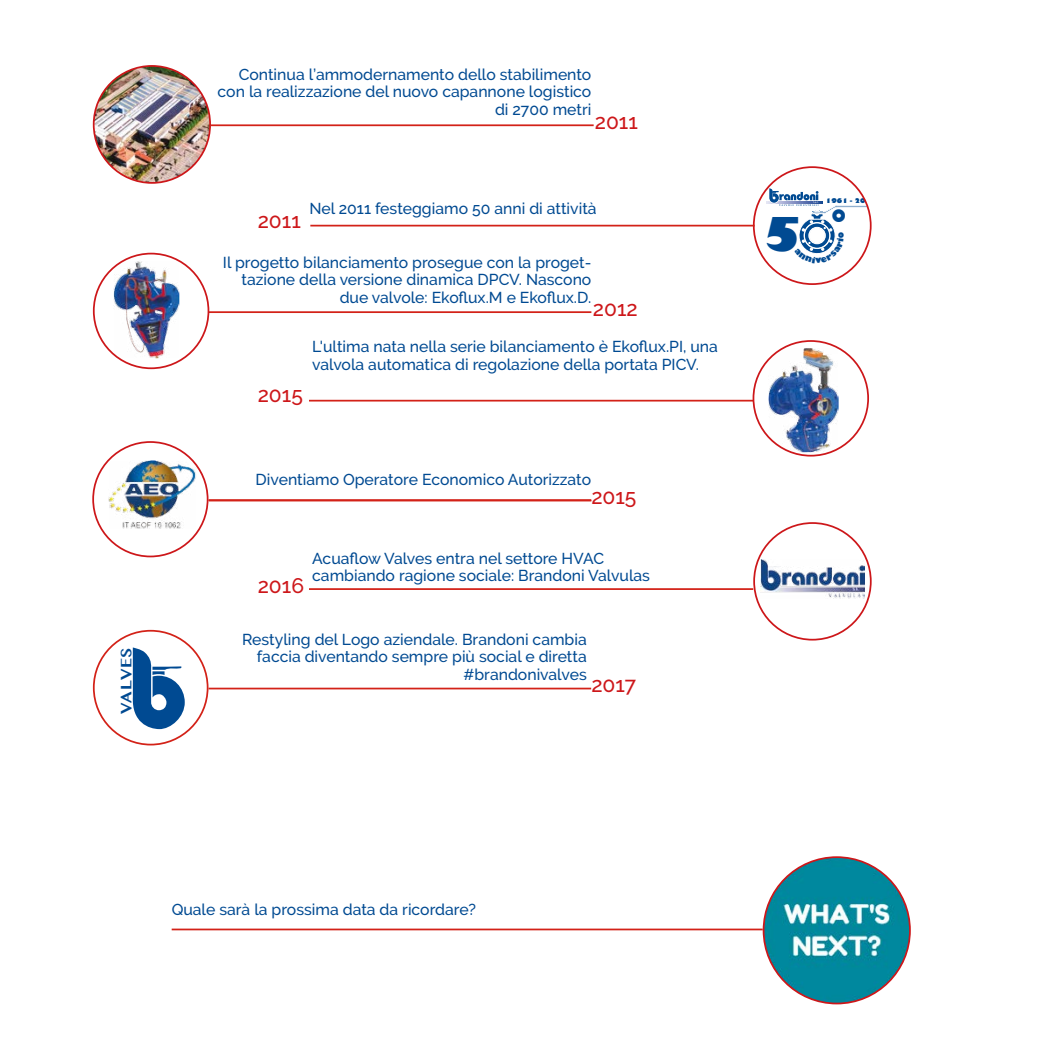
<style>
.page{position:relative;width:1042px;height:1042px;background:#fff}
.page>*{position:absolute;margin:0;border:0;box-sizing:border-box;transform-origin:0 0}
.t1{font:800 45.32px "Gill Sans";color:#004a92}
.t2{font:500 21px "Raleway";color:#cd171a}
.t3{font:500 15.75px/17.5px "Raleway";color:#004a92;text-align:right}
.t4{font:700 15.05px "Lao MN";color:#004a92}
.t5{font:800 6.48px "Gill Sans";color:#004a92}
</style>
<div class="page">
<hr style="left:767px;top:201px;width:55px;height:2px;background:#e2e3f2">
<img style="left:94px;top:66px;width:116px;height:117px;border-radius:58px">
<div style="left:93px;top:65px;width:118px;height:119px;border:2px solid #cd171a;border-radius:50%"></div>
<hr style="left:211px;top:124px;width:383px;height:2px;background:#d32218">
<hr style="left:310px;top:225px;width:444px;height:1px;background:#d32218">
<hr style="left:209px;top:311px;width:382px;height:2px;background:#d32218">
<hr style="left:309px;top:400px;width:444px;height:1px;background:#d32218">
<img style="left:113px;top:260px;width:66px;height:98px">
<div style="left:93px;top:253px;width:116px;height:116px;border:2px solid #cd171a;border-radius:50%"></div>
<img style="left:768px;top:348px;width:70px;height:104px">
<div style="left:752px;top:340px;width:117px;height:116px;border:2px solid #cd171a;border-radius:50%"></div>
<hr style="left:208px;top:499px;width:383px;height:2px;background:#d32218">
<img style="left:108px;top:460px;width:89px;height:69px">
<div style="left:92px;top:441px;width:116px;height:116px;border:2px solid #cd171a;border-radius:50%"></div>
<img style="left:761px;top:560px;width:103px;height:38px">
<div style="left:753px;top:522px;width:118px;height:118px;border:2px solid #cd171a;border-radius:50%"></div>
<svg style="left:132px;top:647px;width:53px;height:82px"></svg>
<div style="left:93px;top:630px;width:115px;height:115px;border:2px solid #d32218;border-radius:50%"></div>
<hr style="left:309px;top:588px;width:444px;height:2px;background:#d32218">
<hr style="left:208px;top:688px;width:383px;height:1px;background:#d32218">
<img style="left:763px;top:857px;width:147px;height:146px;border-radius:73px">
<hr style="left:172px;top:928px;width:591px;height:2px;background:#d32218">
<svg style="left:769px;top:188px;width:102px;height:75px"></svg>
<p class="t4" style="left:116px;top:714px;width:67px;rotate:-90deg">VALVES</p>
<p class="t3" style="left:218px;top:66px;width:375px">Continua l’ammodernamento dello stabilimento con la realizzazione del nuovo capannone logistico di 2700 metri</p>
<h2 class="t2" style="left:595px;top:110px;width:45px">2011</h2>
<h2 class="t2" style="left:258px;top:209px;width:45px">2011</h2>
<p class="t3" style="left:309px;top:200px;width:289px">Nel 2011 festeggiamo 50 anni di attività</p>
<p class="t3" style="left:223px;top:253px;width:370px">Il progetto bilanciamento prosegue con la proget&shy;tazione della versione dinamica DPCV. Nascono due valvole: Ekoflux.M e Ekoflux.D.</p>
<h2 class="t2" style="left:593px;top:296px;width:46px">2012</h2>
<h2 class="t2" style="left:258px;top:383px;width:47px">2015</h2>
<p class="t3" style="left:312px;top:338px;width:407px;text-align:left">L'ultima nata nella serie bilanciamento è Ekoflux.PI, una valvola automatica di regolazione della portata PICV.</p>
<p class="t3" style="left:256px;top:470px;width:337px">Diventiamo Operatore Economico Autorizzato</p>
<h2 class="t2" style="left:591px;top:484px;width:47px">2015</h2>
<h2 class="t2" style="left:258px;top:573px;width:48px">2016</h2>
<p class="t3" style="left:312px;top:549px;width:339px;text-align:left">Acuaflow Valves entra nel settore HVAC cambiando ragione sociale: Brandoni Valvulas</p>
<p class="t3" style="left:242px;top:630px;width:346px">Restyling del Logo aziendale. Brandoni cambia faccia diventando sempre più social e diretta #brandonivalves</p>
<h2 class="t2" style="left:591px;top:673px;width:46px">2017</h2>
<h1 class="t1" style="left:763px;top:206px;width:40px">5</h1>
<p class="t5" style="left:826px;top:196px;width:52px">1961 - 2011</p>
<h1 class="t1" style="left:830px;top:199px;width:19px">°</h1>
<p class="t3" style="left:172px;top:901px;width:306px">Quale sarà la prossima data da ricordare?</p>
</div>
